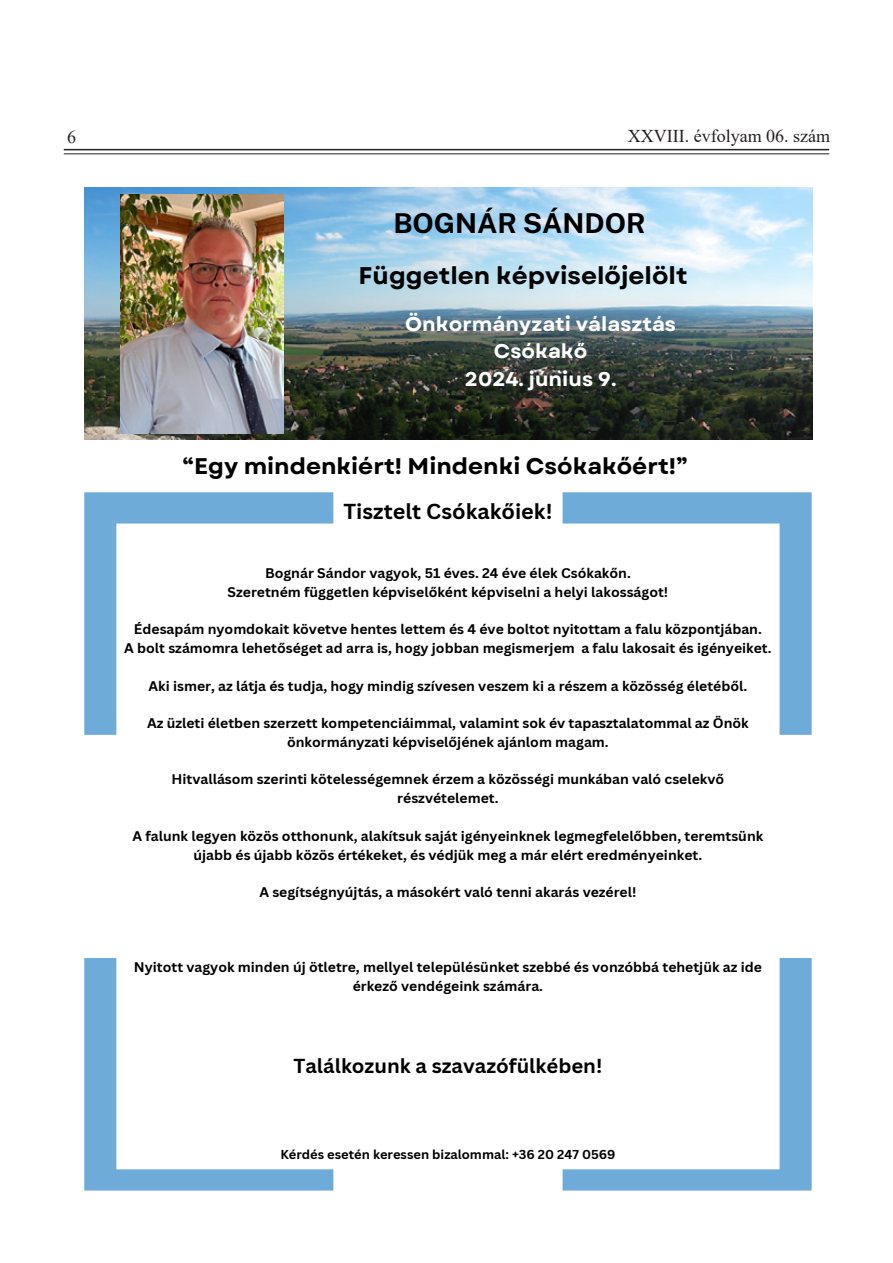
<style>
.page{position:relative;width:893px;height:1263px;background:#fff}
.page>*{position:absolute;margin:0;border:0;box-sizing:border-box;transform-origin:0 0}
.t1{font:700 27.45px "Public Sans";color:#000}
.t2{font:700 24px "Garet";color:#000}
.t3{font:700 22.65px "Garet";color:#000}
.t4{font:700 21.15px "Canva Sans";color:#000}
.t5{font:700 19.95px/27.6px "Garet";color:#fff;text-align:center}
.t6{font:700 19.8px "Canva Sans";color:#000}
.t7{font:18px "Times New Roman";color:#231f20}
.t8{font:700 13.65px/18.8px "Canva Sans";color:#000;text-align:center}
.t9{font:700 12.6px "Canva Sans";color:#000}
</style>
<div class="page">
<hr style="left:64px;top:153px;width:765px;height:1px;background:#231f20">
<hr style="left:64px;top:149px;width:765px;height:1px;background:#231f20">
<img style="left:84px;top:188px;width:729px;height:251px">
<svg style="left:84px;top:492px;width:249px;height:243px"></svg>
<svg style="left:563px;top:492px;width:249px;height:243px"></svg>
<svg style="left:563px;top:958px;width:249px;height:232px"></svg>
<svg style="left:84px;top:958px;width:249px;height:232px"></svg>
<img style="left:121px;top:195px;width:163px;height:238px">
<h3 class="t7" style="left:67px;top:124px;width:10px">6</h3>
<h3 class="t7" style="left:628px;top:123px;width:204px">XXVIII. évfolyam 06. szám</h3>
<p class="t1" style="left:393px;top:204px;width:254px">BOGNÁR SÁNDOR</p>
<p class="t2" style="left:359px;top:260px;width:330px">Független képviselőjelölt</p>
<p class="t5" style="left:405px;top:310px;width:272px">Önkormányzati választás<br>Csókakő<br>2024. június 9.</p>
<p class="t3" style="left:183px;top:451px;width:507px">“Egy mindenkiért! Mindenki Csókakőért!”</p>
<p class="t4" style="left:343px;top:499px;width:211px">Tisztelt Csókakőiek!</p>
<p class="t8" style="left:228px;top:564px;width:442px">Bognár Sándor vagyok, 51 éves. 24 éve élek Csókakőn.<br>Szeretném független képviselőként képviselni a helyi lakosságot!</p>
<p class="t8" style="left:124px;top:620px;width:649px">Édesapám nyomdokait követve hentes lettem és 4 éve boltot nyitottam a falu központjában.<br>A bolt számomra lehetőséget ad arra is, hogy jobban megismerjem a falu lakosait és igényeiket.</p>
<p class="t8" style="left:148px;top:677px;width:600px">Aki ismer, az látja és tudja, hogy mindig szívesen veszem ki a részem a közösség életéből.</p>
<p class="t8" style="left:147px;top:714px;width:603px">Az üzleti életben szerzett kompetenciáimmal, valamint sok év tapasztalatommal az Önök önkormányzati képviselőjének ajánlom magam.</p>
<p class="t8" style="left:172px;top:770px;width:554px">Hitvallásom szerinti kötelességemnek érzem a közösségi munkában való cselekvő részvételemet.</p>
<p class="t8" style="left:132px;top:827px;width:632px">A falunk legyen közös otthonunk, alakítsuk saját igényeinknek legmegfelelőbben, teremtsünk újabb és újabb közös értékeket, és védjük meg a már elért eredményeinket.</p>
<p class="t8" style="left:259px;top:883px;width:379px">A segítségnyújtás, a másokért való tenni akarás vezérel!</p>
<p class="t8" style="left:134px;top:958px;width:629px">Nyitott vagyok minden új ötletre, mellyel településünket szebbé és vonzóbbá tehetjük az ide érkező vendégeink számára.</p>
<p class="t6" style="left:293px;top:1054px;width:310px">Találkozunk a szavazófülkében!</p>
<p class="t9" style="left:280px;top:1147px;width:337px">Kérdés esetén keressen bizalommal: +36 20 247 0569</p>
</div>
